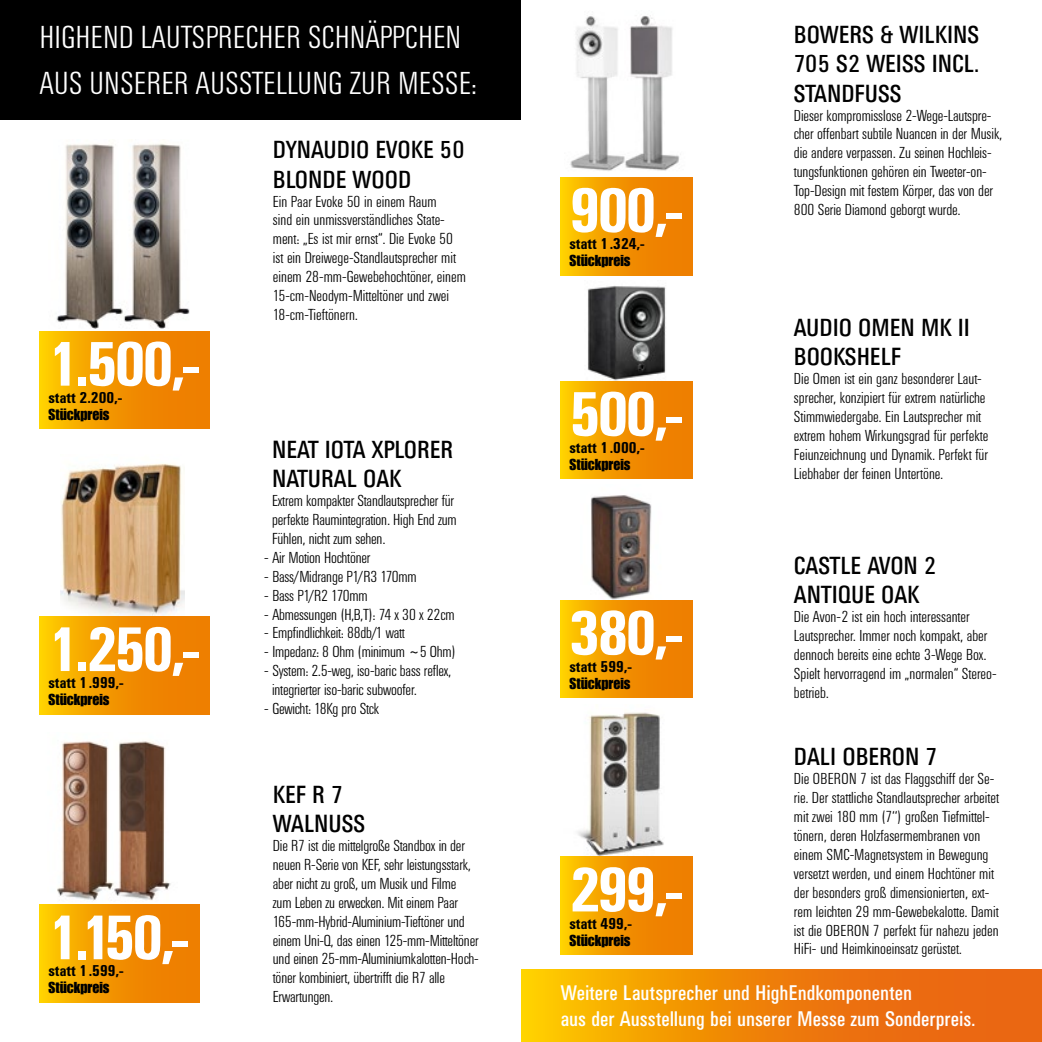
<style>
.page{position:relative;width:1042px;height:1042px;background:#fff}
.page>*{position:absolute;margin:0;border:0;box-sizing:border-box;transform-origin:0 0}
.t1{font:700 62.12px "Univers Condensed BQ";letter-spacing:-.05em;color:#fff}
.t2{font:300 31.5px/46px "Univers Condensed BQ";letter-spacing:.02em;color:#fff}
.t3{font:24.5px/29.4px "Univers Condensed BQ";color:#000}
.t4{font:21px/25.4px "Univers Condensed BQ";color:#fff}
.t5{font:300 15.75px/18.9px "Univers Condensed BQ";color:#000}
.t6{font:700 15.58px "Univers Condensed BQ";color:#000}
.t7{font:15.58px "Impact";color:#000}
</style>
<div class="page">
<img style="left:587px;top:286px;width:79px;height:95px">
<img style="left:591px;top:495px;width:61px;height:105px">
<img style="left:560px;top:712px;width:133px;height:152px">
<img style="left:39px;top:741px;width:132px;height:175px">
<div style="left:0;top:0;width:521px;height:120px;background:#000"></div>
<svg style="left:40px;top:904px;width:159px;height:98px;background:#f39800"></svg>
<svg style="left:561px;top:177px;width:131px;height:98px;background:#f39800"></svg>
<svg style="left:561px;top:381px;width:131px;height:98px;background:#f39800"></svg>
<svg style="left:561px;top:600px;width:131px;height:98px;background:#f39800"></svg>
<svg style="left:561px;top:857px;width:131px;height:97px;background:#f39800"></svg>
<img style="left:56px;top:143px;width:134px;height:186px">
<svg style="left:40px;top:331px;width:169px;height:98px;background:#f39800"></svg>
<img style="left:61px;top:463px;width:123px;height:153px">
<svg style="left:40px;top:616px;width:169px;height:98px;background:#f39800"></svg>
<svg style="left:521px;top:970px;width:521px;height:72px;background:#f08808"></svg>
<img style="left:570px;top:15px;width:109px;height:156px">
<h2 class="t2" style="left:40px;top:15px;width:439px">HIGHEND LAUTSPRECHER SCHNÄPPCHEN<br>AUS UNSERER AUSSTELLUNG ZUR MESSE:</h2>
<h1 class="t1" style="left:48px;top:329px;width:153px">1.500,-</h1>
<p class="t6" style="left:48px;top:389px;width:75px">statt 2.200,-</p>
<p class="t7" style="left:48px;top:405px;width:63px">Stückpreis</p>
<h1 class="t1" style="left:48px;top:614px;width:153px">1.250,-</h1>
<p class="t6" style="left:48px;top:674px;width:77px">statt 1.999,-</p>
<p class="t7" style="left:48px;top:691px;width:63px">Stückpreis</p>
<h1 class="t1" style="left:48px;top:902px;width:142px">1.150,-</h1>
<p class="t6" style="left:48px;top:962px;width:77px">statt 1.599,-</p>
<p class="t7" style="left:48px;top:979px;width:63px">Stückpreis</p>
<h3 class="t3" style="left:273px;top:136px;width:193px">DYNAUDIO EVOKE 50<br>BLONDE WOOD</h3>
<p class="t5" style="left:273px;top:192px;width:194px">Ein Paar Evoke 50 in einem Raum<br>sind ein unmissverständliches State&shy;ment: „Es ist mir ernst“. Die Evoke 50 ist ein Dreiwege-Standlautsprecher mit einem 28-mm-Gewebehochtöner, einem 15-cm-Neodym-Mitteltöner und zwei 18-cm-Tieftönern.</p>
<h3 class="t3" style="left:272px;top:435px;width:183px">NEAT IOTA XPLORER<br>NATURAL OAK</h3>
<p class="t5" style="left:272px;top:492px;width:186px">Extrem kompakter Standlautsprecher für perfekte Raumintegration. High End zum<br>Fühlen, nicht zum sehen.</p>
<p class="t5" style="left:264px;top:548px;width:108px">- Air Motion Hochtöner</p>
<p class="t5" style="left:264px;top:567px;width:154px">- Bass/Midrange P1/R3 170mm</p>
<p class="t5" style="left:264px;top:586px;width:105px">- Bass P1/R2 170mm</p>
<p class="t5" style="left:264px;top:605px;width:192px">- Abmessungen (H,B,T): 74 x 30 x 22cm</p>
<p class="t5" style="left:264px;top:624px;width:142px">- Empfindlichkeit: 88db/1 watt</p>
<p class="t5" style="left:264px;top:643px;width:193px">- Impedanz: 8 Ohm (minimum ~5 Ohm)</p>
<p class="t5" style="left:272px;top:662px;width:180px;text-indent:-8px">- System: 2.5-weg, iso-baric bass reflex, integrierter iso-baric subwoofer.</p>
<p class="t5" style="left:264px;top:699px;width:116px">- Gewicht: 18Kg pro Stck</p>
<h3 class="t3" style="left:273px;top:780px;width:94px">KEF R 7<br>WALNUSS</h3>
<p class="t5" style="left:273px;top:836px;width:208px">Die R7 ist die mittelgroße Standbox in der neuen R-Serie von KEF, sehr leistungsstark, aber nicht zu groß, um Musik und Filme<br>zum Leben zu erwecken. Mit einem Paar 165-mm-Hybrid-Aluminium-Tieftöner und einem Uni-Q, das einen 125-mm-Mitteltöner und einen 25-mm-Aluminiumkalotten-Hoch&shy;töner kombiniert, übertrifft die R7 alle Erwartungen.</p>
<h1 class="t1" style="left:569px;top:175px;width:115px">900,-</h1>
<p class="t6" style="left:569px;top:235px;width:77px">statt 1.324,-</p>
<p class="t7" style="left:569px;top:252px;width:63px">Stückpreis</p>
<h1 class="t1" style="left:569px;top:379px;width:115px">500,-</h1>
<p class="t6" style="left:569px;top:439px;width:77px">statt 1.000,-</p>
<p class="t7" style="left:569px;top:455px;width:63px">Stückpreis</p>
<h1 class="t1" style="left:569px;top:598px;width:115px">380,-</h1>
<p class="t6" style="left:569px;top:657px;width:64px">statt 599,-</p>
<p class="t7" style="left:569px;top:674px;width:63px">Stückpreis</p>
<h1 class="t1" style="left:569px;top:855px;width:115px">299,-</h1>
<p class="t6" style="left:569px;top:914px;width:64px">statt 499,-</p>
<p class="t7" style="left:569px;top:931px;width:63px">Stückpreis</p>
<h3 class="t3" style="left:794px;top:20px;width:187px;text-align:justify">BOWERS &amp; WILKINS 705 S2 WEISS INCL.<br>STANDFUSS</h3>
<p class="t5" style="left:794px;top:106px;width:210px">Dieser kompromisslose 2-Wege-Lautspre&shy;cher offenbart subtile Nuancen in der Musik, die andere verpassen. Zu seinen Hochleis&shy;tungsfunktionen gehören ein Tweeter-on-Top-Design mit festem Körper, das von der 800 Serie Diamond geborgt wurde.</p>
<h3 class="t3" style="left:794px;top:314px;width:178px">AUDIO OMEN MK II<br>BOOKSHELF</h3>
<p class="t5" style="left:794px;top:370px;width:196px">Die Omen ist ein ganz besonderer Laut&shy;sprecher, konzipiert für extrem natürliche Stimmwiedergabe. Ein Lautsprecher mit extrem hohem Wirkungsgrad für perfekte Feiunzeichnung und Dynamik. Perfekt für Liebhaber der feinen Untertöne.</p>
<h3 class="t3" style="left:794px;top:551px;width:144px">CASTLE AVON 2<br>ANTIQUE OAK</h3>
<p class="t5" style="left:794px;top:608px;width:205px">Die Avon-2 ist ein hoch interessanter Lautsprecher. Immer noch kompakt, aber dennoch bereits eine echte 3-Wege Box.<br>Spielt hervorragend im „normalen“ Stereo&shy;betrieb.</p>
<h3 class="t3" style="left:794px;top:743px;width:145px">DALI OBERON 7</h3>
<p class="t5" style="left:794px;top:770px;width:206px">Die OBERON 7 ist das Flaggschiff der Se&shy;rie. Der stattliche Standlautsprecher arbeitet mit zwei 180 mm (7‘‘) großen Tiefmittel&shy;tönern, deren Holzfasermembranen von einem SMC-Magnetsystem in Bewegung versetzt werden, und einem Hochtöner mit der besonders groß dimensionierten, ext&shy;rem leichten 29 mm-Gewebekalotte. Damit ist die OBERON 7 perfekt für nahezu jeden HiFi- und Heimkinoeinsatz gerüstet.</p>
<h3 class="t4" style="left:561px;top:981px;width:416px">Weitere Lautsprecher und HighEndkomponenten<br>aus der Ausstellung bei unserer Messe zum Sonderpreis.</h3>
</div>
